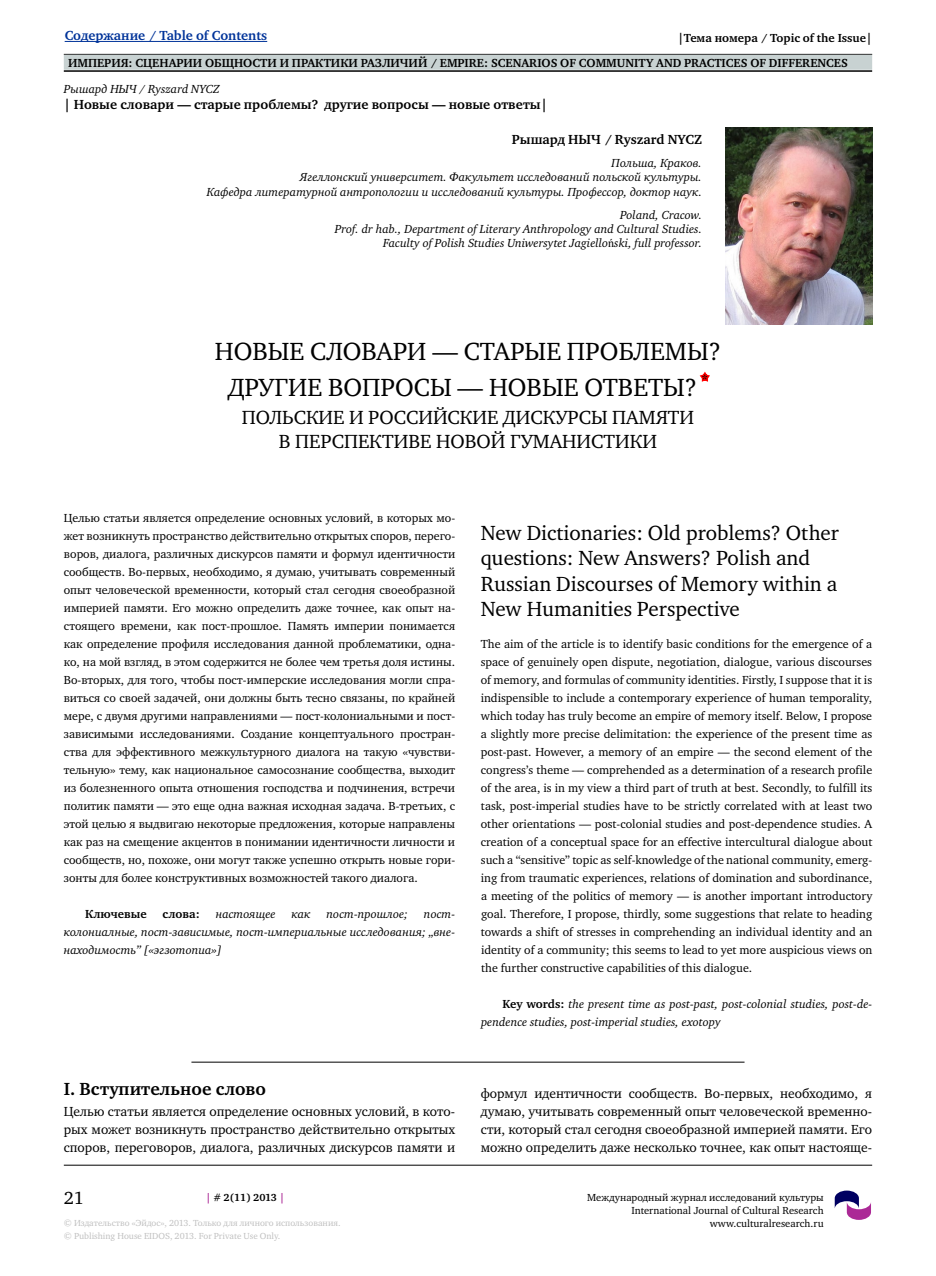
<style>
.page{position:relative;width:936px;height:1276px;background:#fff}
.page>*{position:absolute;margin:0;border:0;box-sizing:border-box;transform-origin:0 0}
.t1{font:25.5px/36px "Charter C";letter-spacing:.12em;color:#000;text-align:center}
.t2{font:21px/25.2px "Charter C";color:#000}
.t3{font:19.5px/24px "Charter C";letter-spacing:.13em;color:#000}
.t4{font:700 18px "Charter C";color:#000}
.t5{font:18px "Charter C";color:#000}
.t6{font:13.5px/18px "Charter C";color:#000;text-align:justify}
.t7{font:700 13.5px "Charter C";color:#000}
.t8{font:700 13.5px "Charter C";color:#039}
.t9{font:12px/18px "Charter C";color:#000;text-align:justify}
.t10{font:italic 12px/14.4px "Charter C";color:#000;text-align:right}
.t11{font:700 12px "Charter C";color:#000}
.t12{font:10.5px/12.6px "Charter C";color:#000;text-align:right}
.t13{font:700 10.5px "Charter C";letter-spacing:-.015em;color:#000}
.t14{font:9px/12.8px "Charter C";color:#c0c0c0}
.s1{font-family:"Times New Roman";font-style:normal}
.s2{font-weight:700;font-style:normal}
.s3{color:#ab2996}
</style>
<div class="page">
<hr style="left:64px;top:54px;width:808px;height:1px;background:#000">
<div style="left:64px;top:55px;width:808px;height:15px;background:#c8d2d2"></div>
<hr style="left:64px;top:1165px;width:808px;height:1px;background:#000">
<hr style="left:64px;top:70px;width:808px;height:2px;background:#000">
<svg style="left:834px;top:1190px;width:37px;height:30px"></svg>
<hr style="left:65px;top:41px;width:202px;height:1px;background:#039">
<svg style="left:699px;top:371px;width:11px;height:11px"></svg>
<hr style="left:191px;top:1062px;width:553px;height:1px;background:#000">
<img style="left:725px;top:128px;width:147px;height:196px">
<p class="t8" style="left:65px;top:28px;width:204px">СОДЕРЖАНИЕ / TABLE OF CONTENTS</p>
<p class="t11" style="left:678px;top:31px;width:196px">|ТЕМА НОМЕРА / TOPIC OF THE ISSUE|</p>
<p class="t11" style="left:68px;top:56px;width:773px">ИМПЕРИЯ: СЦЕНАРИИ ОБЩНОСТИ И ПРАКТИКИ РАЗЛИЧИЙ / EMPIRE: SCENARIOS OF COMMUNITY AND PRACTICES OF DIFFERENCES</p>
<p class="t10" style="left:64px;top:82px;width:157px">Рышард НЫЧ / Ryszard NYCZ</p>
<p class="t7" style="left:64px;top:97px;width:485px">| НОВЫЕ СЛОВАРИ — СТАРЫЕ ПРОБЛЕМЫ? ДРУГИЕ ВОПРОСЫ — НОВЫЕ ОТВЕТЫ|</p>
<p class="t7" style="left:512px;top:132px;width:166px">РЫШАРД НЫЧ / RYSZARD NYC</p>
<p class="t7" style="left:694px;top:132px;width:9px">Z</p>
<p class="t10" style="left:207px;top:156px;width:496px">Польша, Краков.<br>Ягеллонский университет. Факультет исследований польской культуры.<br>Кафедра литературной антропологии и исследований культуры. Профессор, доктор наук.</p>
<p class="t10" style="left:335px;top:208px;width:368px">Poland, Cracow.<br>Prof. dr hab., Department of Literary Anthropology and Cultural Studies.<br>Faculty of Polish Studies Uniwersytet Jagiello<span class="s1">ń</span>ski, full professor.</p>
<h1 class="t1" style="left:215px;top:334px;width:507px">Новые словари — старые проблемы? другие вопросы — новые ответы?</h1>
<p class="t6" style="left:701px;top:371px;width:8px">*</p>
<h3 class="t3" style="left:279px;top:406px;width:399px;text-indent:-37px">Польские и российские дискурсы памяти в перспективе новой гуманистики</h3>
<p class="t9" style="left:64px;top:509px;width:393px">Целью статьи является определение основных условий, в которых мо&shy;жет возникнуть пространство действительно открытых споров, перего&shy;воров, диалога, различных дискурсов памяти и формул идентичности сообществ. Во-первых, необходимо, я думаю, учитывать современный опыт человеческой временности, который стал сегодня своеобразной империей памяти. Его можно определить даже точнее, как опыт на&shy;стоящего времени, как пост-прошлое. Память империи понимается как определение профиля исследования данной проблематики, одна&shy;ко, на мой взгляд, в этом содержится не более чем третья доля истины.<br>Во-вторых, для того, чтобы пост-имперские исследования могли спра&shy;виться со своей задачей, они должны быть тесно связаны, по крайней мере, с двумя другими направлениями — пост-колониальными и пост&shy;зависимыми исследованиями. Создание концептуального простран&shy;ства для эффективного межкультурного диалога на такую «чувстви&shy;тельную» тему, как национальное самосознание сообщества, выходит из болезненного опыта отношения господства и подчинения, встречи политик памяти — это еще одна важная исходная задача. В -третьих, с этой целью я выдвигаю некоторые предложения, которые направлены как раз на смещение акцентов в понимании идентичности личности и сообществ, но, похоже, они могут также успешно открыть новые гори&shy;зонты для более конструктивных возможностей такого диалога.</p>
<p class="t11" style="left:85px;top:907px;width:63px">КЛЮЧЕВЫЕ</p>
<p class="t11" style="left:163px;top:907px;width:39px">СЛОВА:</p>
<p class="t10" style="left:216px;top:907px;width:61px">настоящее</p>
<p class="t10" style="left:291px;top:907px;width:21px">как</p>
<p class="t10" style="left:326px;top:907px;width:83px">пост-прошлое;</p>
<p class="t10" style="left:64px;top:905px;width:393px;line-height:18px;text-align:justify;text-indent:360px">пост&shy;колониалные, пост-зависимые, пост-империальные исследования; „вне&shy;находимость” [«эгзотопиa»]</p>
<h3 class="t4" style="left:64px;top:1079px;width:204px">I. ВСТУПИТЕЛЬНОЕ СЛОВО</h3>
<p class="t6" style="left:64px;top:1103px;width:393px">Целью статьи является определение основных условий, в кото&shy;рых может возникнуть пространство действительно открытых споров, переговоров, диалога, различных дискурсов памяти и</p>
<h2 class="t2" style="left:480px;top:521px;width:359px">New Dictionaries: Old problems? Other questions: New Answers? Polish and Russian Discourses of Memory within a New Humanities Perspective</h2>
<p class="t9" style="left:480px;top:635px;width:393px">The aim of the article is to identify basic conditions for the emergence of a space of genuinely open dispute, negotiation, dialogue, various discourses of memory, and formulas of community identities. Firstly, I suppose that it is indispensible to include a contemporary experience of human temporality, which today has truly become an empire of memory itself. Below, I propose a slightly more precise delimitation: the experience of the present time as post-past. However, a memory of an empire — the second element of the congress’s theme — comprehended as a determination of a research profile of the area, is in my view a third part of truth at best. Secondly, to fulfill its task, post-imperial studies have to be strictly correlated with at least two other orientations — post-colonial studies and post-dependence studies. A creation of a conceptual space for an effective intercultural dialogue about such a “sensitive” topic as self-knowledge of the national community, emerg&shy;ing from traumatic experiences, relations of domination and subordinance, a meeting of the politics of memory — is another important introductory goal. Therefore, I propose, thirdly, some suggestions that relate to heading towards a shift of stresses in comprehending an individual identity and an identity of a community; this seems to lead to yet more auspicious views on the further constructive capabilities of this dialogue.</p>
<p class="t10" style="left:481px;top:995px;width:393px;line-height:18px;text-align:left;text-indent:21px"><span class="s2">KEY WORDS:</span> the present time as post-past, post-colonial studies, post-de&shy;pendence studies, post-imperial studies, exotopy</p>
<p class="t6" style="left:480px;top:1085px;width:393px">формул идентичности сообществ. Во-первых, необходимо, я думаю, учитывать современный опыт человеческой временно&shy;сти, который стал сегодня своеобразной империей памяти. Его можно определить даже несколько точнее, как опыт настояще-</p>
<h3 class="t5" style="left:64px;top:1188px;width:21px">21</h3>
<p class="t12" style="left:587px;top:1191px;width:238px">Международный журнал исследований культуры<br>International Journal of Cultural Research www.culturalresearch.ru</p>
<p class="t13" style="left:206px;top:1192px;width:80px"><span class="s3">|</span> # 2(11) 2013 <span class="s3">|</span></p>
<p class="t14" style="left:64px;top:1217px;width:278px">© Издательство «Эйдос», 2013. Только для личного использования. © Publishing House EIDOS, 2013. For Private Use Only.</p>
</div>
